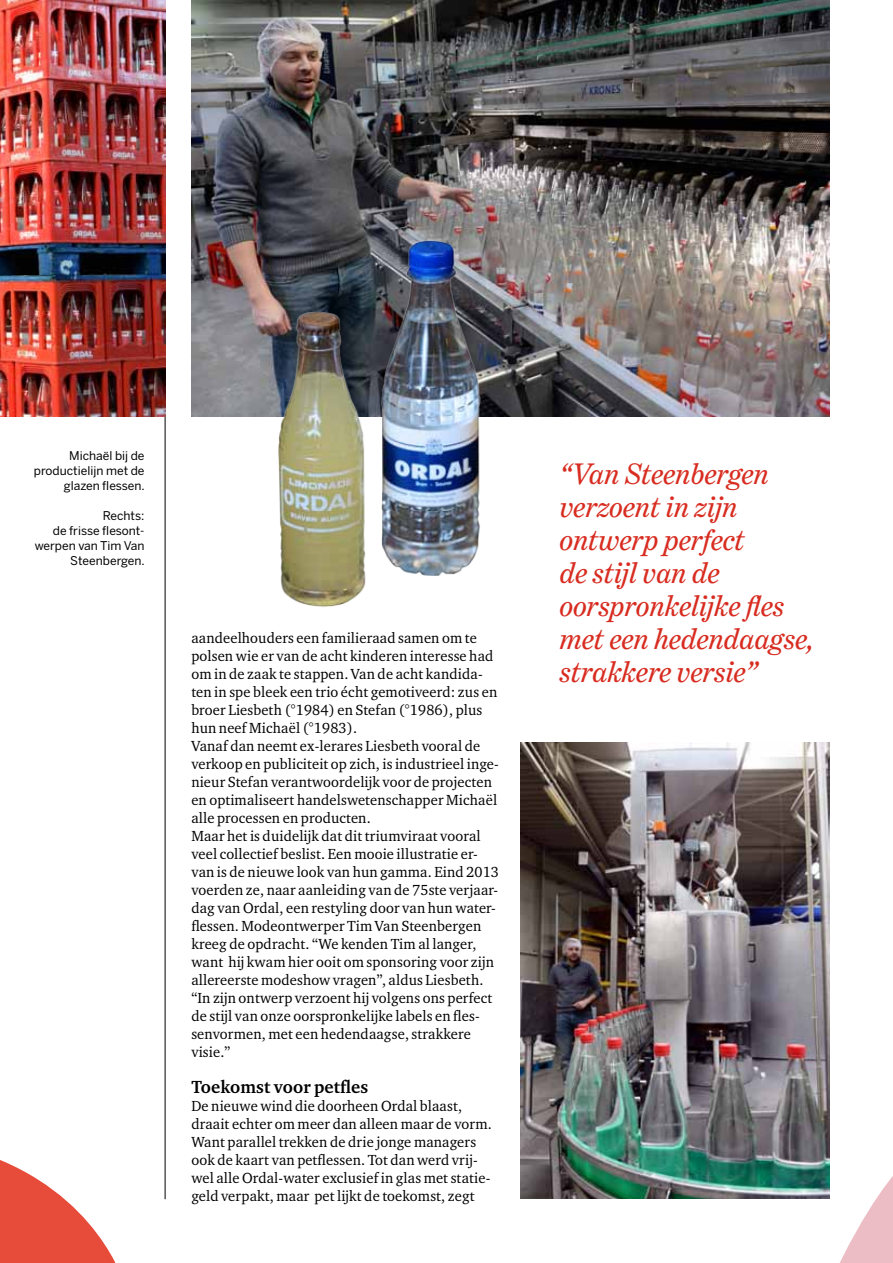
<style>
.page{position:relative;width:893px;height:1263px;background:#fff}
.page>*{position:absolute;margin:0;border:0;box-sizing:border-box;transform-origin:0 0}
.t1{font:italic 30px/33px "Benton Modern Two";color:#d82c20}
.t2{font:700 18px "Charter ITC Std";letter-spacing:.01em;color:#000}
.t3{font:15px/18px "Charter ITC Std";letter-spacing:.01em;color:#000}
.t4{font:12px/15px "Benton Sans";color:#000;text-align:right}
</style>
<div class="page">
<img style="left:191px;top:0;width:638px;height:417px">
<img style="left:227px;top:218px;width:282px;height:389px">
<img style="left:521px;top:743px;width:308px;height:456px">
<hr style="left:165px;top:64px;width:1px;height:1135px;background:#000">
<img style="left:0;top:0;width:166px;height:417px">
<svg style="left:813px;top:1176px;width:80px;height:87px"></svg>
<svg style="left:0;top:1160px;width:116px;height:103px"></svg>
<p class="t4" style="left:34px;top:448px;width:112px">Michaël bij de productielijn met de glazen flessen.</p>
<p class="t4" style="left:35px;top:508px;width:112px">Rechts:<br>de frisse flesont&shy;werpen van Tim Van<br>Steenbergen.</p>
<p class="t3" style="left:191px;top:628px;width:309px">aandeelhouders een familieraad samen om te polsen wie er van de acht kinderen interesse had om in de zaak te stappen. Van de acht kandida&shy;ten in spe bleek een trio écht gemotiveerd: zus en broer Liesbeth (°1984) en Stefan (°1986), plus hun neef Michaël (°1983).<br>Vanaf dan neemt ex-lerares Liesbeth vooral de verkoop en publiciteit op zich, is industrieel inge&shy;nieur Stefan verantwoordelijk voor de projecten en optimaliseert handelswetenschapper Michaël alle processen en producten.<br>Maar het is duidelijk dat dit triumviraat vooral veel collectief beslist. Een mooie illustratie er&shy;van is de nieuwe look van hun gamma. Eind 2013 voerden ze, naar aanleiding van de 75ste verjaar&shy;dag van Ordal, een restyling door van hun water&shy;flessen. Modeontwerper Tim Van Steenbergen kreeg de opdracht. “We kenden Tim al langer, want hij kwam hier ooit om sponsoring voor zijn allereerste modeshow vragen”, aldus Liesbeth. “In zijn ontwerp verzoent hij volgens ons perfect de stijl van onze oorspronkelijke labels en fles&shy;senvormen, met een hedendaagse, strakkere visie.”</p>
<p class="t2" style="left:191px;top:1075px;width:179px">Toekomst voor petfles</p>
<p class="t3" style="left:191px;top:1096px;width:302px">De nieuwe wind die doorheen Ordal blaast, draait echter om meer dan alleen maar de vorm.<br>Want parallel trekken de drie jonge managers ook de kaart van petflessen. Tot dan werd vrij&shy;wel alle Ordal-water exclusief in glas met statie&shy;geld verpakt, maar pet lijkt de toekomst, zegt</p>
<h1 class="t1" style="left:559px;top:458px;width:256px">“Van Steenbergen verzoent in zijn ontwerp perfect<br>de stijl van de oorspronkelijke fles met een hedendaagse, strakkere versie”</h1>
</div>
